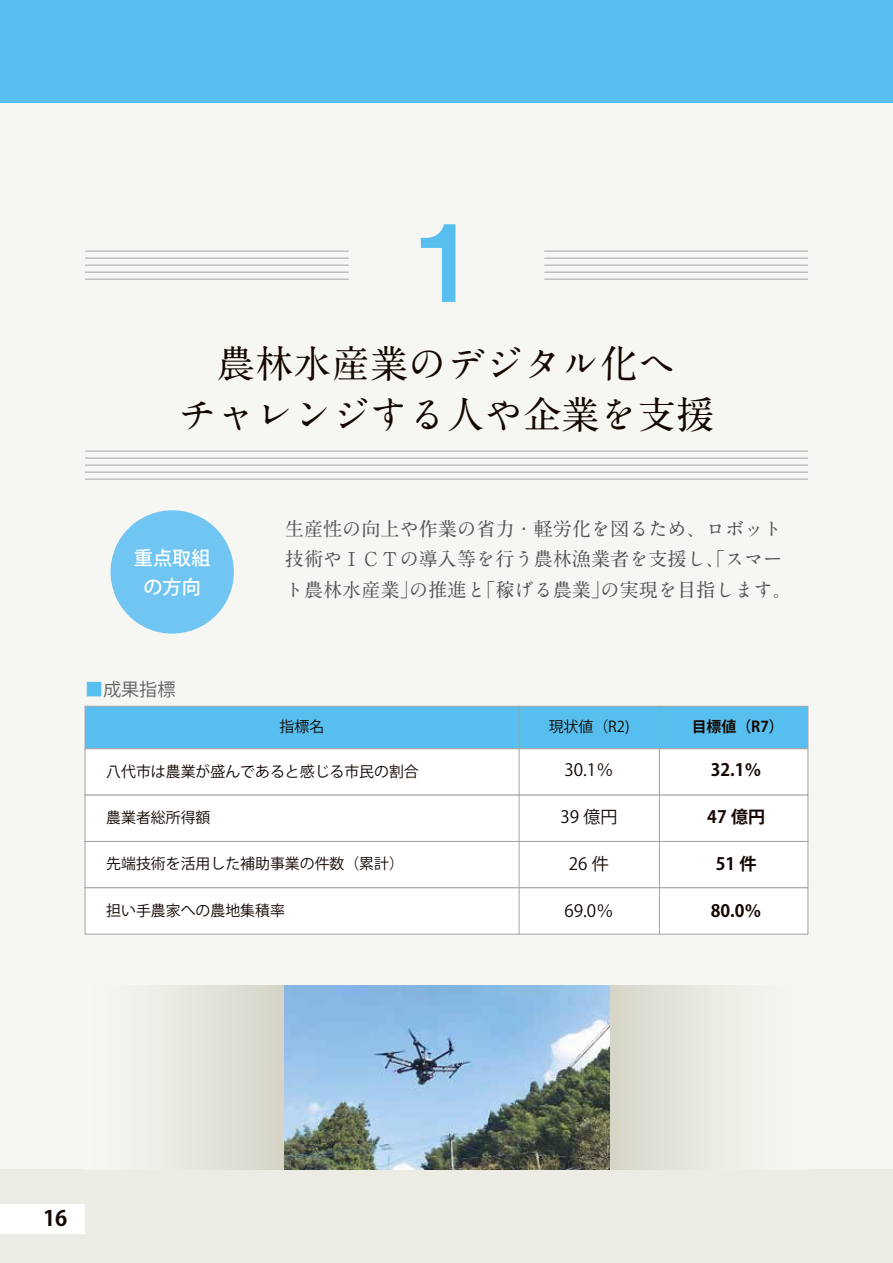
<style>
.page{position:relative;width:893px;height:1263px;background:#f6f6f2}
.page>*{position:absolute;margin:0;border:0;box-sizing:border-box;transform-origin:0 0}
.t1{font:106.35px "Midashi Go Pro MB31";color:#57bff0}
.t2{font:700 38.25px/51px "A1 Mincho Std";color:#140700;text-align:center}
.t3{font:700 21.3px "Koz Go Pr 6 N";color:#140700}
.t4{font:700 19.2px/30.8px "A1 Mincho Std";color:#535353}
.t5{font:500 19.2px/28.7px "Koz Go Pr 6 N";color:#fff;text-align:center}
.t6{font:18px "Koz Go Pr 6 N";color:#616161}
.t7{font:16.95px "Koz Go Pr 6 N";color:#140700}
.t8{font:700 16.95px "Koz Go Pr 6 N";color:#140700}
.t9{font:14.85px "Koz Go Pr 6 N";color:#140700}
.t10{font:700 14.85px "Koz Go Pr 6 N";color:#140700}
.s1{color:#57bff0}
</style>
<div class="page">
<div style="left:0;top:1169px;width:893px;height:94px;background:#edece4"></div>
<div style="left:0;top:0;width:893px;height:102px;background:#57bff0"></div>
<div style="left:0;top:1204px;width:85px;height:29px;background:#fff"></div>
<hr style="left:85px;top:251px;width:264px;height:1px;background:#a3a3a5">
<hr style="left:85px;top:258px;width:264px;height:1px;background:#a3a3a5">
<hr style="left:85px;top:265px;width:264px;height:1px;background:#a3a3a5">
<hr style="left:85px;top:272px;width:264px;height:1px;background:#a3a3a5">
<hr style="left:85px;top:279px;width:264px;height:1px;background:#a3a3a5">
<hr style="left:544px;top:251px;width:264px;height:1px;background:#a3a3a5">
<hr style="left:544px;top:258px;width:264px;height:1px;background:#a3a3a5">
<hr style="left:544px;top:265px;width:264px;height:1px;background:#a3a3a5">
<hr style="left:544px;top:272px;width:264px;height:1px;background:#a3a3a5">
<hr style="left:544px;top:279px;width:264px;height:1px;background:#a3a3a5">
<hr style="left:85px;top:451px;width:723px;height:1px;background:#a3a3a5">
<hr style="left:85px;top:458px;width:723px;height:1px;background:#a3a3a5">
<hr style="left:85px;top:465px;width:723px;height:1px;background:#a3a3a5">
<hr style="left:85px;top:472px;width:723px;height:1px;background:#a3a3a5">
<hr style="left:85px;top:479px;width:723px;height:1px;background:#a3a3a5">
<div style="left:111px;top:510px;width:123px;height:124px;background:#70c5f2;border-radius:50%"></div>
<div style="left:85px;top:706px;width:723px;height:43px;background:#57bff0;border:1px solid #a3a3a5"></div>
<div style="left:85px;top:748px;width:723px;height:47px;background:#fff;border:1px solid #a3a3a5"></div>
<div style="left:85px;top:795px;width:723px;height:47px;background:#fff;border:1px solid #a3a3a5"></div>
<div style="left:85px;top:841px;width:723px;height:47px;background:#fff;border:1px solid #a3a3a5"></div>
<div style="left:85px;top:887px;width:723px;height:47px;background:#fff;border:1px solid #a3a3a5"></div>
<hr style="left:519px;top:706px;width:1px;height:228px;background:#a3a3a5">
<hr style="left:659px;top:706px;width:1px;height:228px;background:#a3a3a5">
<svg style="left:154px;top:985px;width:581px;height:184px"></svg>
<img style="left:284px;top:985px;width:325px;height:184px">
<h1 class="t1" style="left:417px;top:177px;width:61px">1</h1>
<h2 class="t2" style="left:179px;top:333px;width:537px">農林水産業のデジタル化へ<br>チャレンジする人や企業を支援</h2>
<p class="t5" style="left:134px;top:544px;width:78px">重点取組の方向</p>
<p class="t6" style="left:85px;top:679px;width:92px"><span class="s1">■</span>成果指標</p>
<p class="t4" style="left:285px;top:510px;width:509px">生産性の向上や作業の省力・軽労化を図るため、ロボット技術やＩＣＴの導入等を行う農林漁業者を支援し、「スマート農林水産業」の推進と「稼げる農業」の実現を目指します。</p>
<p class="t9" style="left:280px;top:718px;width:46px">指標名</p>
<p class="t9" style="left:549px;top:718px;width:82px">現状値（R2)</p>
<p class="t10" style="left:692px;top:718px;width:94px">目標値（R7）</p>
<p class="t9" style="left:106px;top:763px;width:314px">八代市は農業が盛んであると感じる市民の割合</p>
<p class="t9" style="left:106px;top:809px;width:106px">農業者総所得額</p>
<p class="t9" style="left:106px;top:856px;width:299px">先端技術を活用した補助事業の件数（累計）</p>
<p class="t9" style="left:106px;top:902px;width:180px">担い手農家への農地集積率</p>
<p class="t7" style="left:564px;top:760px;width:50px">30.1％</p>
<p class="t7" style="left:560px;top:807px;width:59px">39 億円</p>
<p class="t7" style="left:569px;top:854px;width:42px">26 件</p>
<p class="t7" style="left:564px;top:901px;width:50px">69.0％</p>
<p class="t8" style="left:711px;top:760px;width:52px">32.1％</p>
<p class="t8" style="left:707px;top:807px;width:59px">47 億円</p>
<p class="t8" style="left:716px;top:854px;width:42px">51 件</p>
<p class="t8" style="left:711px;top:901px;width:52px">80.0％</p>
<p class="t3" style="left:43px;top:1206px;width:26px">16</p>
</div>
